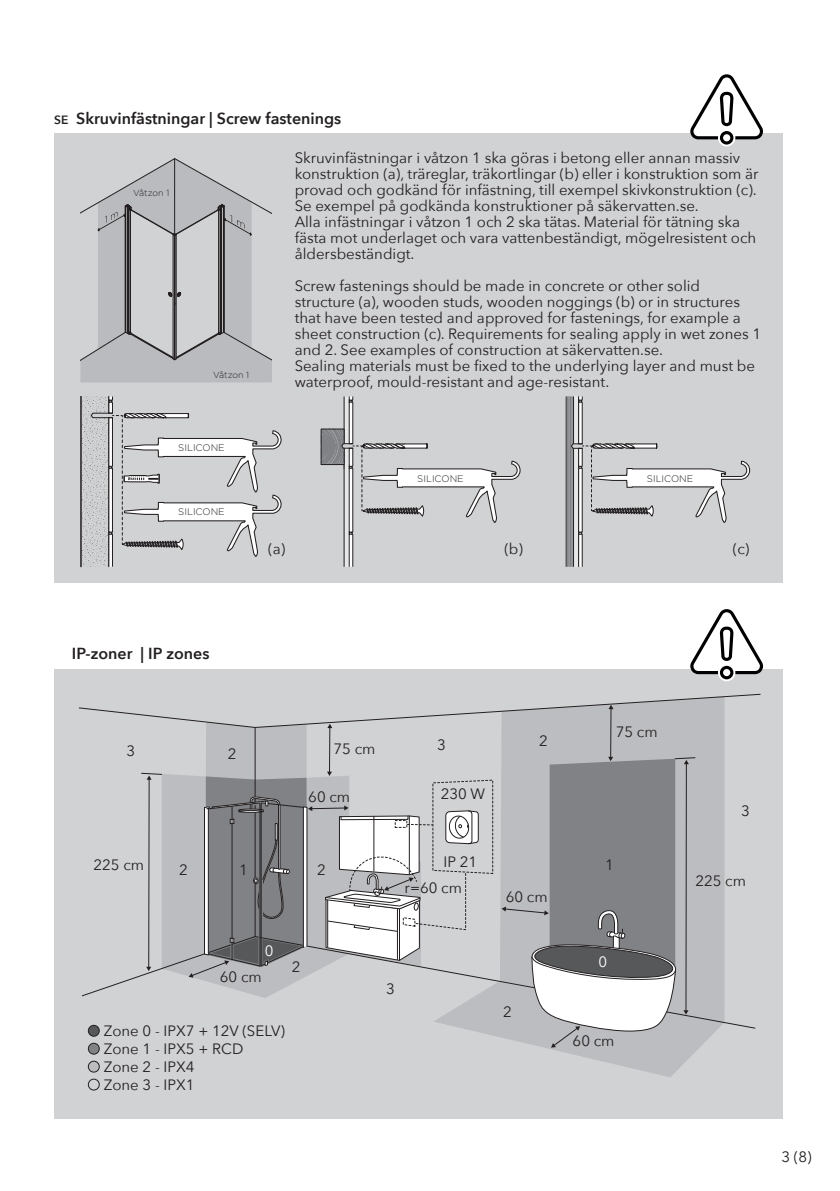
<style>
.page{position:relative;width:840px;height:1191px;background:#fff}
.page>*{position:absolute;margin:0;border:0;box-sizing:border-box;transform-origin:0 0}
.t1{font:600 16px "Avenir Next";color:#231f20}
.t2{font:15px/16px "Avenir Next";color:#231f20}
.t3{font:15px "Avenir Next";color:#fff}
.t4{font:600 12px "Avenir Next";color:#231f20}
.t5{font:300 9.6px "Gotham Rounded";color:#231f20}
.t6{font:300 8.8px "Gotham Rounded";letter-spacing:-.005em;color:#231f20}
</style>
<div class="page">
<div style="left:54px;top:133px;width:727px;height:450px;background:#d1d2d4"></div>
<svg style="left:80px;top:158px;width:192px;height:224px"></svg>
<div style="left:717px;top:129px;width:18px;height:17px;background:#fff;border-radius:50%"></div>
<svg style="left:690px;top:74px;width:72px;height:71px"></svg>
<svg style="left:80px;top:396px;width:202px;height:171px"></svg>
<svg style="left:320px;top:396px;width:201px;height:171px"></svg>
<svg style="left:565px;top:396px;width:184px;height:171px"></svg>
<div style="left:54px;top:669px;width:727px;height:450px;background:#d1d2d4"></div>
<svg style="left:717px;top:664px;width:18px;height:17px"></svg>
<svg style="left:690px;top:609px;width:72px;height:70px"></svg>
<div style="left:501px;top:728px;width:223px;height:29px;background:#bcbdc0"></div>
<svg style="left:206px;top:728px;width:126px;height:29px;fill:#bcbdc0"></svg>
<div style="left:88px;top:1078px;width:11px;height:12px;border:1px solid #231f20;border-radius:50%"></div>
<hr style="left:254px;top:727px;width:1px;height:75px;background:#231f20">
<hr style="left:610px;top:708px;width:1px;height:49px;background:#231f20">
<hr style="left:329px;top:727px;width:1px;height:45px;background:#231f20">
<svg style="left:79px;top:694px;width:681px;height:34px"></svg>
<svg style="left:82px;top:757px;width:673px;height:320px"></svg>
<p class="t4" style="left:54px;top:115px;width:16px">SE</p>
<p class="t1" style="left:76px;top:112px;width:266px">Skruvinfästningar | Screw fastenings</p>
<p class="t6" style="left:133px;top:189px;width:38px">Våtzon 1</p>
<p class="t6" style="left:213px;top:371px;width:38px">Våtzon 1</p>
<p class="t2" style="left:294px;top:151px;width:465px">Skruvinfästningar i våtzon 1 ska göras i betong eller annan massiv konstruktion (a), träreglar, träkortlingar (b) eller i konstruktion som är provad och godkänd för infästning, till exempel skivkonstruktion (c).<br>Se exempel på godkända konstruktioner på säkervatten.se.<br>Alla infästningar i våtzon 1 och 2 ska tätas. Material för tätning ska fästa mot underlaget och vara vattenbeständigt, mögelresistent och åldersbeständigt.</p>
<p class="t2" style="left:294px;top:279px;width:468px">Screw fastenings should be made in concrete or other solid structure (a), wooden studs, wooden noggings (b) or in structures that have been tested and approved for fastenings, for example a sheet construction (c). Requirements for sealing apply in wet zones 1 and 2. See examples of construction at säkervatten.se.<br>Sealing materials must be fixed to the underlying layer and must be waterproof, mould-resistant and age-resistant.</p>
<p class="t5" style="left:178px;top:443px;width:48px">SILICONE</p>
<p class="t5" style="left:178px;top:508px;width:48px">SILICONE</p>
<p class="t5" style="left:417px;top:474px;width:48px">SILICONE</p>
<p class="t5" style="left:646px;top:474px;width:48px">SILICONE</p>
<p class="t2" style="left:268px;top:542px;width:19px">(a)</p>
<p class="t2" style="left:504px;top:542px;width:20px">(b)</p>
<p class="t2" style="left:732px;top:542px;width:18px">(c)</p>
<p class="t1" style="left:72px;top:647px;width:139px">IP-zoner | IP zones</p>
<p class="t2" style="left:126px;top:744px;width:10px">3</p>
<p class="t2" style="left:228px;top:747px;width:10px">2</p>
<p class="t2" style="left:333px;top:742px;width:43px">75 cm</p>
<p class="t2" style="left:308px;top:790px;width:43px">60 cm</p>
<p class="t2" style="left:437px;top:738px;width:10px">3</p>
<p class="t2" style="left:440px;top:787px;width:46px">230 W</p>
<p class="t2" style="left:539px;top:733px;width:10px">2</p>
<p class="t2" style="left:615px;top:725px;width:43px">75 cm</p>
<p class="t2" style="left:93px;top:858px;width:52px">225 cm</p>
<p class="t2" style="left:443px;top:855px;width:35px">IP 21</p>
<p class="t2" style="left:239px;top:862px;width:10px">1</p>
<p class="t2" style="left:604px;top:857px;width:10px">1</p>
<p class="t2" style="left:179px;top:862px;width:10px">2</p>
<p class="t2" style="left:317px;top:862px;width:10px">2</p>
<p class="t3" style="left:264px;top:944px;width:10px">0</p>
<p class="t2" style="left:220px;top:970px;width:43px">60 cm</p>
<p class="t2" style="left:292px;top:959px;width:10px">2</p>
<p class="t2" style="left:404px;top:881px;width:59px">r=60 cm</p>
<p class="t2" style="left:386px;top:981px;width:10px">3</p>
<p class="t2" style="left:505px;top:889px;width:43px">60 cm</p>
<p class="t2" style="left:502px;top:1004px;width:10px">2</p>
<p class="t3" style="left:598px;top:955px;width:10px">0</p>
<p class="t2" style="left:104px;top:1023px;width:182px;line-height:18px">Zone 0 - IPX7 + 12V (SELV)<br>Zone 1 - IPX5 + RCD<br>Zone 2 - IPX4<br>Zone 3 - IPX1</p>
<p class="t2" style="left:572px;top:1034px;width:43px">60 cm</p>
<p class="t2" style="left:740px;top:803px;width:10px">3</p>
<p class="t2" style="left:695px;top:874px;width:52px">225 cm</p>
<p class="t2" style="left:781px;top:1149px;width:32px">3 (8)</p>
</div>
